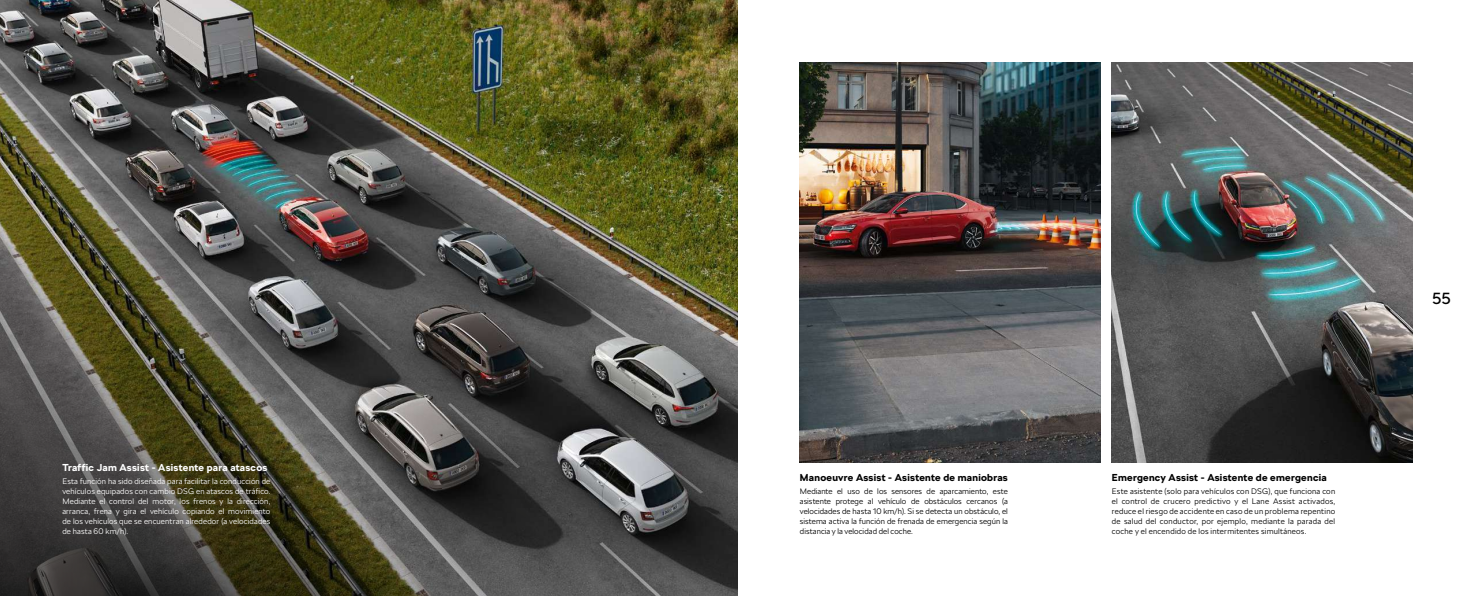
<style>
.page{position:relative;width:1475px;height:596px;background:#fff}
.page>*{position:absolute;margin:0;border:0;box-sizing:border-box;transform-origin:0 0}
.t1{font:16px "SKODA Next";color:#000}
.t2{font:700 10px "SKODA Next";letter-spacing:.03em;color:#000}
.t3{font:700 10px "SKODA Next";letter-spacing:.025em;color:#fff}
.t4{font:300 8px/10px "SKODA Next";letter-spacing:.015em;color:#000;text-align:justify}
.t5{font:300 8px/10px "SKODA Next";letter-spacing:.02em;color:#fff;text-align:justify}
</style>
<div class="page">
<img style="left:799px;top:62px;width:301px;height:400px">
<img style="left:1111px;top:62px;width:301px;height:400px">
<img style="left:0;top:0;width:737px;height:595px">
<p class="t3" style="left:62px;top:461px;width:206px">Traffic Jam Assist - Asistente para atascos</p>
<p class="t5" style="left:62px;top:475px;width:209px">Esta función ha sido diseñada para facilitar la conducción de vehículos equipados con cambio DSG en atascos de tráfico.<br>Mediante el control del motor, los frenos y la dirección, arranca, frena y gira el vehículo copiando el movimiento de los vehículos que se encuentran alrededor (a velocidades de hasta 60 km/h).</p>
<p class="t2" style="left:799px;top:471px;width:209px">Manoeuvre Assist - Asistente de maniobras</p>
<p class="t4" style="left:799px;top:485px;width:209px">Mediante el uso de los sensores de aparcamiento, este asistente protege al vehículo de obstáculos cercanos (a velocidades de hasta 10 km/h). Si se detecta un obstáculo, el sistema activa la función de frenada de emergencia según la distancia y la velocidad del coche.</p>
<p class="t2" style="left:1111px;top:471px;width:216px">Emergency Assist - Asistente de emergencia</p>
<p class="t4" style="left:1111px;top:485px;width:225px">Este asistente (solo para vehículos con DSG), que funciona con el control de crucero predictivo y el Lane Assist activados, reduce el riesgo de accidente en caso de un problema repentino de salud del conductor, por ejemplo, mediante la parada del coche y el encendido de los intermitentes simultáneos.</p>
<h1 class="t1" style="left:1431px;top:288px;width:20px">55</h1>
</div>
